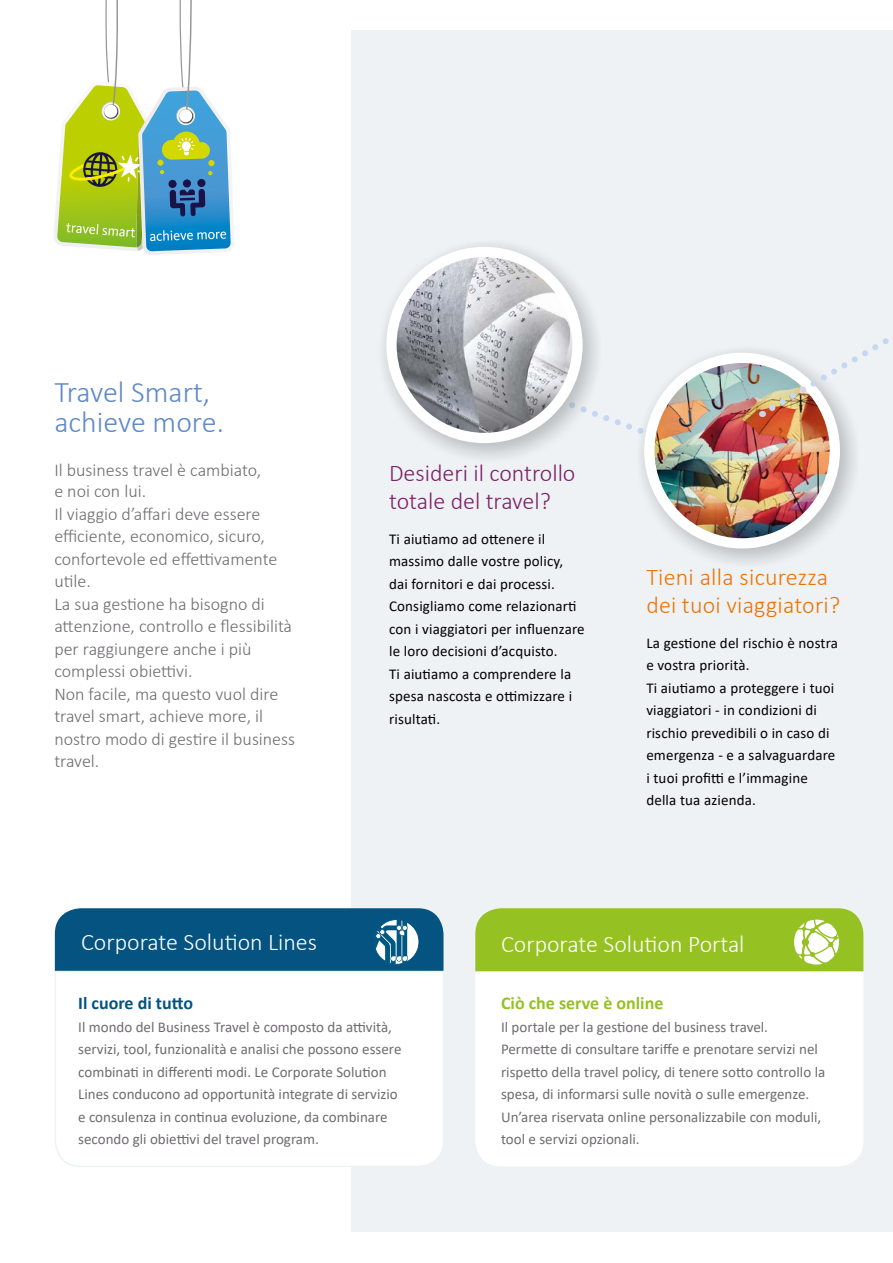
<style>
.page{position:relative;width:893px;height:1263px;background:#fff}
.page>*{position:absolute;margin:0;border:0;box-sizing:border-box;transform-origin:0 0}
.t1{font:300 30px/30px "Calibri";color:#5f89c6}
.t2{font:300 24px "Calibri";color:#fff}
.t3{font:300 24px/28.5px "Calibri";letter-spacing:.01em;color:#ed7403}
.t4{font:300 24px/28.5px "Calibri";color:#7d2067}
.t5{font:300 18px/22.5px "Calibri";color:#6f6c6f}
.t6{font:700 18px "Calibri";color:#95c123}
.t7{font:700 18px "Calibri";color:#045380}
.t8{font:15px/22.5px "Calibri";color:#6f6c6f}
.t9{font:15px/22.5px "Calibri";letter-spacing:.01em;color:#000}
</style>
<div class="page">
<div style="left:351px;top:31px;width:542px;height:1201px;background:#eef2f4"></div>
<svg style="left:603px;top:415px;width:29px;height:15px"></svg>
<svg style="left:637px;top:350px;width:218px;height:213px"></svg>
<img style="left:649px;top:358px;width:186px;height:181px">
<div style="left:644px;top:353px;width:196px;height:195px;border:10px solid #fff;border-radius:50%"></div>
<svg style="left:383px;top:244px;width:215px;height:214px"></svg>
<img style="left:391px;top:252px;width:186px;height:186px;border-radius:93px">
<div style="left:386px;top:247px;width:197px;height:196px;border:10px solid #fff;border-radius:50%"></div>
<svg style="left:54px;top:970px;width:390px;height:197px"></svg>
<div style="left:475px;top:971px;width:388px;height:195px;background:#fff"></div>
<svg style="left:54px;top:0;width:179px;height:255px"></svg>
<svg style="left:475px;top:908px;width:388px;height:63px;background:#9bc431"></svg>
<svg style="left:55px;top:908px;width:388px;height:63px;background:#105b86"></svg>
<div style="left:374px;top:919px;width:45px;height:45px;border:1px solid #005781;border-radius:50%"></div>
<svg style="left:762px;top:338px;width:127px;height:79px"></svg>
<h1 class="t1" style="left:54px;top:377px;width:171px">Travel Smart, achieve more.</h1>
<p class="t5" style="left:54px;top:458px;width:242px">Il business travel è cambiato,<br>e noi con lui.<br>Il viaggio d’affari deve essere efficiente, economico, sicuro, confortevole ed effettivamente utile.<br>La sua gestione ha bisogno di attenzione, controllo e flessibilità per raggiungere anche i più complessi obiettivi.<br>Non facile, ma questo vuol dire travel smart, achieve more, il nostro modo di gestire il business travel.</p>
<h2 class="t4" style="left:389px;top:458px;width:188px">Desideri il controllo totale del travel?</h2>
<p class="t9" style="left:389px;top:527px;width:197px">Ti aiutiamo ad ottenere il massimo dalle vostre policy, dai fornitori e dai processi.<br>Consigliamo come relazionarti con i viaggiatori per influenzare le loro decisioni d’acquisto.<br>Ti aiutiamo a comprendere la spesa nascosta e ottimizzare i risultati.</p>
<h2 class="t3" style="left:646px;top:562px;width:195px">Tieni alla sicurezza dei tuoi viaggiatori?</h2>
<p class="t9" style="left:646px;top:631px;width:193px">La gestione del rischio è nostra e vostra priorità.<br>Ti aiutiamo a proteggere i tuoi viaggiatori - in condizioni di rischio prevedibili o in caso di emergenza - e a salvaguardare i tuoi profitti e l’immagine della tua azienda.</p>
<h2 class="t2" style="left:81px;top:927px;width:237px">Corporate Solution Lines</h2>
<p class="t7" style="left:78px;top:991px;width:116px">Il cuore di tutto</p>
<p class="t8" style="left:78px;top:1015px;width:325px">Il mondo del Business Travel è composto da attività, servizi, tool, funzionalità e analisi che possono essere combinati in differenti modi. Le Corporate Solution Lines conducono ad opportunità integrate di servizio e consulenza in continua evoluzione, da combinare secondo gli obiettivi del travel program.</p>
<h2 class="t2" style="left:501px;top:929px;width:245px">Corporate Solution Portal</h2>
<p class="t6" style="left:501px;top:991px;width:164px">Ciò che serve è online</p>
<p class="t8" style="left:501px;top:1015px;width:326px">Il portale per la gestione del business travel.<br>Permette di consultare tariffe e prenotare servizi nel rispetto della travel policy, di tenere sotto controllo la spesa, di informarsi sulle novità o sulle emergenze.<br>Un’area riservata online personalizzabile con moduli, tool e servizi opzionali.</p>
</div>
